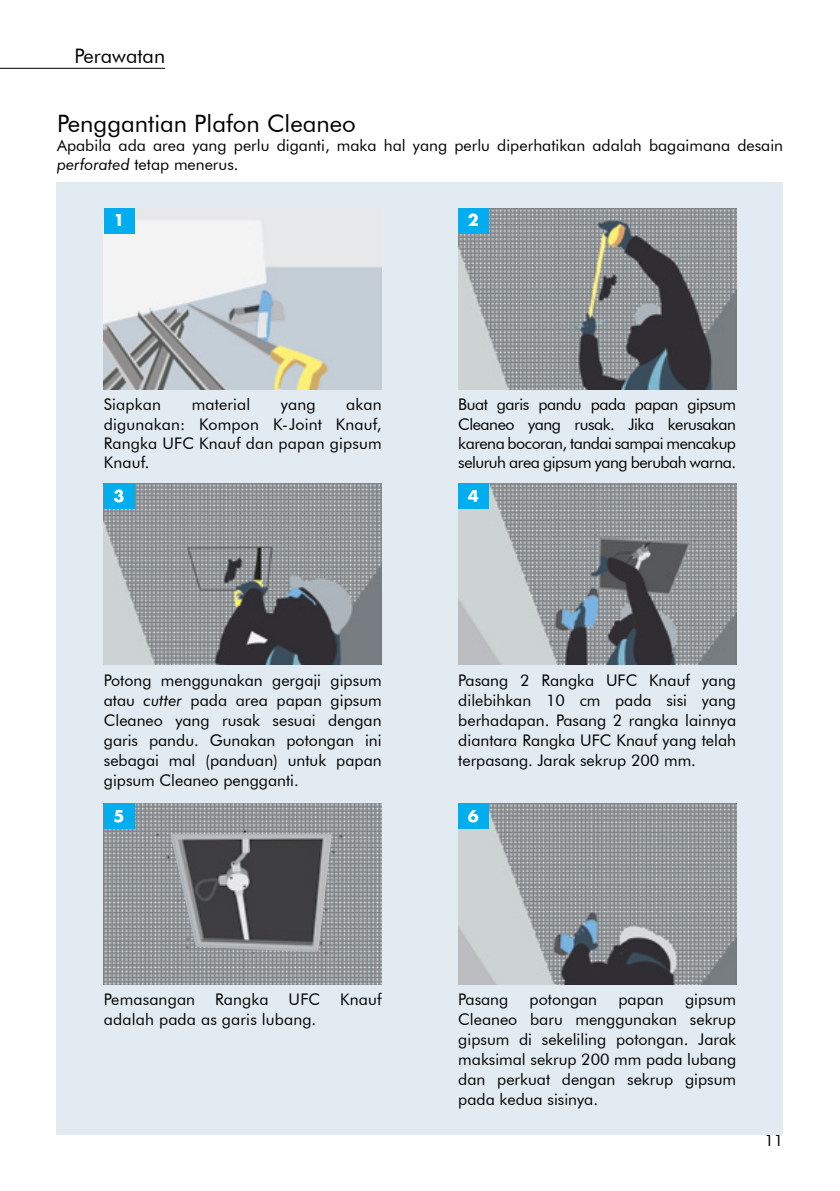
<style>
.page{position:relative;width:840px;height:1191px;background:#fff}
.page>*{position:absolute;margin:0;border:0;box-sizing:border-box;transform-origin:0 0}
.t1{font:24px "Futura BT";color:#000}
.t2{font:20px "Futura BT";color:#000}
.t3{font:16px/20px "Futura BT";color:#000;text-align:justify}
.t4{font:700 16px "Futura";color:#fff}
.s1{font-style:italic}
</style>
<div class="page">
<hr style="left:0;top:68px;width:165px;height:1px;background:#000">
<div style="left:57px;top:182px;width:725px;height:952px;background:#e2ebf1"></div>
<img style="left:458px;top:208px;width:277px;height:181px">
<img style="left:104px;top:484px;width:277px;height:181px">
<img style="left:458px;top:484px;width:277px;height:181px">
<img style="left:104px;top:803px;width:277px;height:181px">
<img style="left:458px;top:803px;width:277px;height:181px">
<img style="left:104px;top:208px;width:277px;height:181px">
<svg style="left:169px;top:831px;width:164px;height:122px;background:#6a6b6d"></svg>
<div style="left:104px;top:208px;width:30px;height:25px;background:#00aeef"></div>
<div style="left:104px;top:484px;width:30px;height:25px;background:#00aeef"></div>
<div style="left:104px;top:803px;width:30px;height:25px;background:#00aeef"></div>
<div style="left:458px;top:803px;width:30px;height:25px;background:#00aeef"></div>
<div style="left:458px;top:484px;width:30px;height:25px;background:#00aeef"></div>
<div style="left:458px;top:208px;width:30px;height:25px;background:#00aeef"></div>
<p class="t2" style="left:74px;top:43px;width:92px">Perawatan</p>
<h1 class="t1" style="left:57px;top:109px;width:300px">Penggantian Plafon Cleaneo</h1>
<p class="t3" style="left:57px;top:135px;width:727px;line-height:19.2px">Apabila ada area yang perlu diganti, maka hal yang perlu diperhatikan adalah bagaimana desain <span class="s1">perforated</span> tetap menerus.</p>
<p class="t4" style="left:113px;top:209px;width:12px">1</p>
<p class="t4" style="left:467px;top:209px;width:12px">2</p>
<p class="t3" style="left:104px;top:394px;width:59px">Siapkan</p>
<p class="t3" style="left:191px;top:394px;width:60px">material</p>
<p class="t3" style="left:281px;top:394px;width:36px">yang</p>
<p class="t3" style="left:104px;top:395px;width:279px;line-height:19.2px;text-indent:242px">akan digunakan: Kompon K-Joint Knauf, Rangka UFC Knauf dan papan gipsum Knauf.</p>
<p class="t3" style="left:458px;top:395px;width:279px;line-height:19.2px">Buat garis pandu pada papan gipsum Cleaneo yang rusak. Jika kerusakan karena bocoran, tandai sampai mencakup seluruh area gipsum yang berubah warna.</p>
<p class="t4" style="left:113px;top:485px;width:12px">3</p>
<p class="t4" style="left:467px;top:485px;width:12px">4</p>
<p class="t3" style="left:104px;top:670px;width:279px">Potong menggunakan gergaji gipsum atau <span class="s1">cutter</span> pada area papan gipsum Cleaneo yang rusak sesuai dengan garis pandu. Gunakan potongan ini sebagai mal (panduan) untuk papan gipsum Cleaneo pengganti.</p>
<p class="t3" style="left:458px;top:670px;width:279px">Pasang 2 Rangka UFC Knauf yang dilebihkan 10 cm pada sisi yang berhadapan. Pasang 2 rangka lainnya diantara Rangka UFC Knauf yang telah terpasang. Jarak sekrup 200 mm.</p>
<p class="t4" style="left:113px;top:804px;width:13px">5</p>
<p class="t4" style="left:467px;top:804px;width:12px">6</p>
<p class="t3" style="left:104px;top:989px;width:279px">Pemasangan Rangka UFC Knauf adalah pada as garis lubang.</p>
<p class="t3" style="left:458px;top:989px;width:279px;text-indent:227px">gipsum Cleaneo baru menggunakan sekrup gipsum di sekeliling potongan. Jarak maksimal sekrup 200 mm pada lubang dan perkuat dengan sekrup gipsum pada kedua sisinya.</p>
<p class="t3" style="left:458px;top:989px;width:52px">Pasang</p>
<p class="t3" style="left:529px;top:989px;width:69px">potongan</p>
<p class="t3" style="left:618px;top:989px;width:47px">papan</p>
<p class="t3" style="left:763px;top:1130px;width:20px">11</p>
</div>
